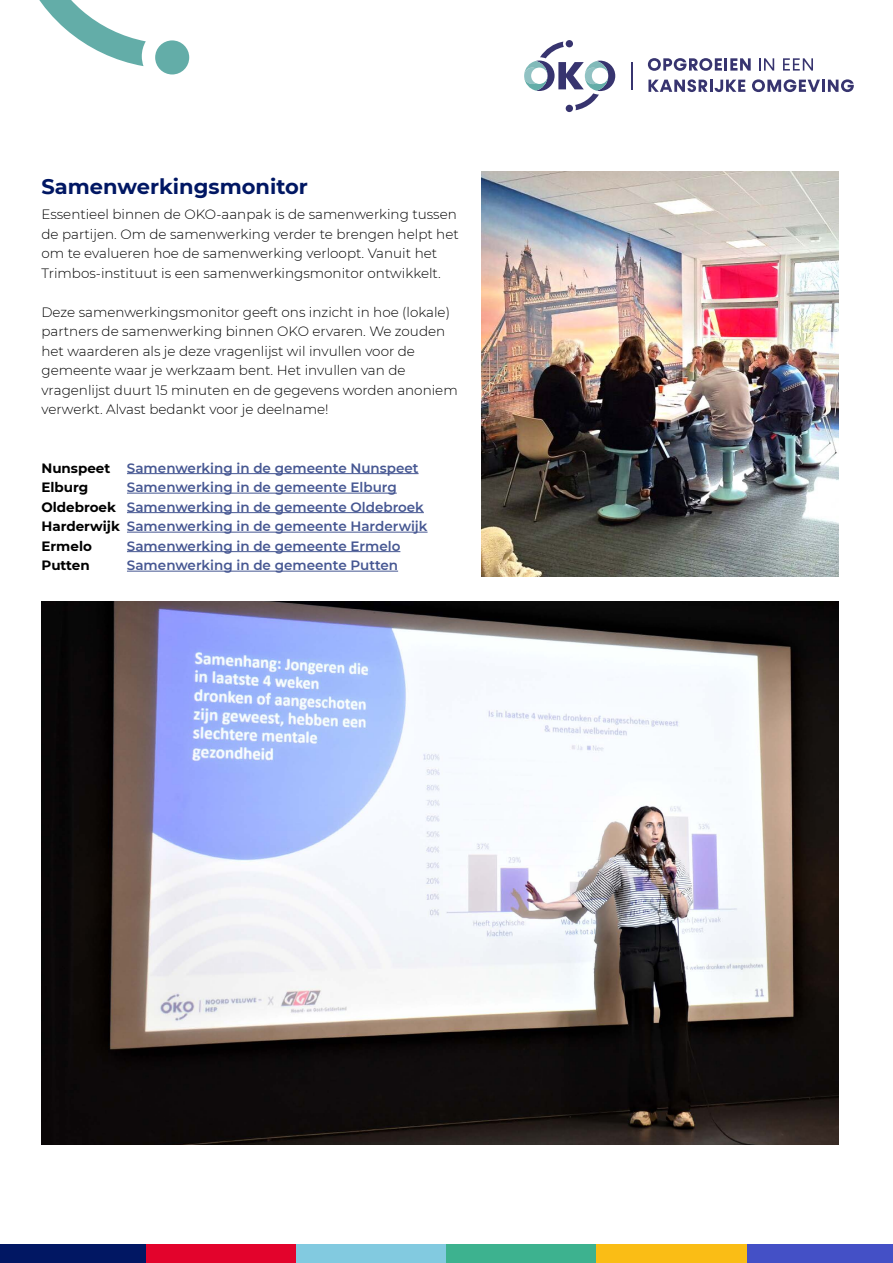
<style>
.page{position:relative;width:893px;height:1263px;background:#fff}
.page>*{position:absolute;margin:0;border:0;box-sizing:border-box;transform-origin:0 0}
.t1{font:700 21px "Montserrat";color:#011763}
.t2{font:300 13.5px/19.5px "Montserrat";color:#000}
.t3{font:600 13.5px/19.5px "Montserrat";color:#465792}
.t4{font:700 13.5px "Montserrat";color:#000}
.s1{font-weight:700;color:#000}
</style>
<div class="page">
<div style="left:0;top:1244px;width:146px;height:19px;background:#011763"></div>
<div style="left:146px;top:1244px;width:150px;height:19px;background:#e3032c"></div>
<div style="left:296px;top:1244px;width:150px;height:19px;background:#82cae0"></div>
<div style="left:446px;top:1244px;width:151px;height:19px;background:#3db28f"></div>
<div style="left:597px;top:1244px;width:150px;height:19px;background:#fabd15"></div>
<div style="left:747px;top:1244px;width:146px;height:19px;background:#4450c6"></div>
<svg style="left:648px;top:58px;width:103px;height:13px"></svg>
<svg style="left:759px;top:58px;width:15px;height:13px"></svg>
<svg style="left:783px;top:58px;width:30px;height:13px"></svg>
<svg style="left:648px;top:79px;width:97px;height:13px"></svg>
<svg style="left:752px;top:79px;width:102px;height:13px"></svg>
<hr style="left:631px;top:62px;width:2px;height:28px;background:#37346f">
<div style="left:566px;top:40px;width:7px;height:7px;background:#37346f;border-radius:50%"></div>
<div style="left:566px;top:105px;width:7px;height:7px;background:#37346f;border-radius:50%"></div>
<svg style="left:524px;top:42px;width:91px;height:68px"></svg>
<div style="left:155px;top:40px;width:34px;height:34px;background:#63ada8;border-radius:50%"></div>
<svg style="left:39px;top:0;width:107px;height:66px"></svg>
<hr style="left:127px;top:473px;width:292px;height:1px;background:#465792">
<hr style="left:127px;top:493px;width:270px;height:1px;background:#465792">
<hr style="left:127px;top:512px;width:297px;height:1px;background:#465792">
<hr style="left:127px;top:532px;width:301px;height:1px;background:#465792">
<hr style="left:127px;top:551px;width:273px;height:1px;background:#465792">
<hr style="left:127px;top:571px;width:271px;height:1px;background:#465792">
<img style="left:482px;top:172px;width:356px;height:404px">
<img style="left:41px;top:602px;width:797px;height:543px">
<h1 class="t1" style="left:41px;top:171px;width:268px">Samenwerkingsmonitor</h1>
<p class="t2" style="left:41px;top:204px;width:419px">Essentieel binnen de OKO-aanpak is de samenwerking tussen de partijen. Om de samenwerking verder te brengen helpt het om te evalueren hoe de samenwerking verloopt. Vanuit het Trimbos-instituut is een samenwerkingsmonitor ontwikkelt.</p>
<p class="t2" style="left:41px;top:302px;width:418px">Deze samenwerkingsmonitor geeft ons inzicht in hoe (lokale) partners de samenwerking binnen OKO ervaren. We zouden het waarderen als je deze vragenlijst wil invullen voor de gemeente waar je werkzaam bent. Het invullen van de vragenlijst duurt 15 minuten en de gegevens worden anoniem verwerkt. Alvast bedankt voor je deelname!</p>
<p class="t3" style="left:41px;top:457px;width:379px"><span class="s1">Nunspeet</span> Samenwerking in de gemeente Nunspeet<br><span class="s1">Elburg</span></p>
<p class="t3" style="left:41px;top:477px;width:388px;text-indent:85px">Samenwerking in de gemeente Elburg <span class="s1">Oldebroek</span> Samenwerking in de gemeente Oldebroek <span class="s1">Harderwijk</span> Samenwerking in de gemeente Harderwijk <span class="s1">Ermelo</span></p>
<p class="t3" style="left:127px;top:535px;width:275px">Samenwerking in de gemeente Ermelo</p>
<p class="t4" style="left:41px;top:555px;width:50px">Putten</p>
<p class="t3" style="left:127px;top:555px;width:273px">Samenwerking in de gemeente Putten</p>
</div>
